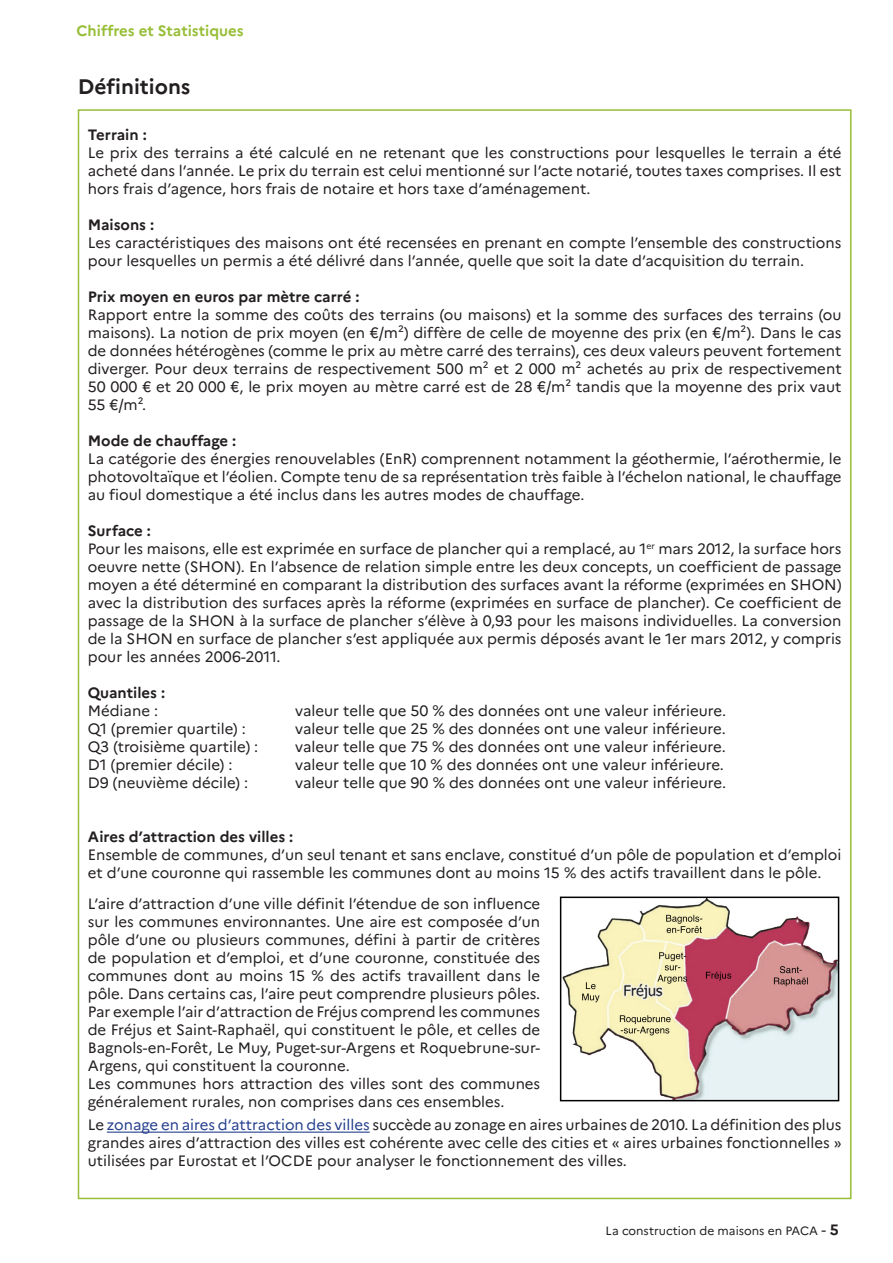
<style>
.page{position:relative;width:893px;height:1263px;background:#fff}
.page>*{position:absolute;margin:0;border:0;box-sizing:border-box;transform-origin:0 0}
.t1{font:700 21px "Marianne";color:#231f20}
.t2{font:15px/18px "Marianne";color:#231f20;text-align:justify}
.t3{font:700 15px "Marianne";color:#231f20}
.t4{font:700 15px "Marianne";color:#97be36}
.t5{font:12px "Marianne";color:#231f20}
.s1{color:#253f8e}
.s2{font-size:15px}
.s3{font-weight:700;font-size:15px}
</style>
<div class="page">
<hr style="left:107px;top:1131px;width:263px;height:2px;background:#253f8e">
<img style="left:563px;top:899px;width:273px;height:199px">
<div style="left:560px;top:896px;width:279px;height:205px;border:2px solid #000"></div>
<p class="t4" style="left:77px;top:21px;width:169px">Chiffres et Statistiques</p>
<p class="t1" style="left:78px;top:73px;width:114px">Définitions</p>
<p class="t3" style="left:88px;top:126px;width:61px">Terrain :</p>
<p class="t2" style="left:88px;top:144px;width:755px">Le prix des terrains a été calculé en ne retenant que les constructions pour lesquelles le terrain a été acheté dans l’année. Le prix du terrain est celui mentionné sur l’acte notarié, toutes taxes comprises. Il est hors frais d’agence, hors frais de notaire et hors taxe d’aménagement.</p>
<p class="t3" style="left:88px;top:216px;width:68px">Maisons :</p>
<p class="t2" style="left:88px;top:234px;width:755px">Les caractéristiques des maisons ont été recensées en prenant en compte l’ensemble des constructions pour lesquelles un permis a été délivré dans l’année, quelle que soit la date d’acquisition du terrain.</p>
<p class="t3" style="left:88px;top:288px;width:273px">Prix moyen en euros par mètre carré :</p>
<p class="t2" style="left:88px;top:306px;width:755px">Rapport entre la somme des coûts des terrains (ou maisons) et la somme des surfaces des terrains (ou maisons). La notion de prix moyen (en €/m²) diffère de celle de moyenne des prix (en €/m²). Dans le cas de données hétérogènes (comme le prix au mètre carré des terrains), ces deux valeurs peuvent fortement diverger. Pour deux terrains de respectivement 500 m² et 2 000 m² achetés au prix de respectivement 50 000 € et 20 000 €, le prix moyen au mètre carré est de 28 €/m² tandis que la moyenne des prix vaut 55 €/m².</p>
<p class="t3" style="left:88px;top:432px;width:150px">Mode de chauffage :</p>
<p class="t2" style="left:88px;top:450px;width:755px">La catégorie des énergies renouvelables (EnR) comprennent notamment la géothermie, l’aérothermie, le photovoltaïque et l’éolien. Compte tenu de sa représentation très faible à l’échelon national, le chauffage au fioul domestique a été inclus dans les autres modes de chauffage.</p>
<p class="t3" style="left:88px;top:522px;width:65px">Surface :</p>
<p class="t2" style="left:88px;top:540px;width:755px">Pour les maisons, elle est exprimée en surface de plancher qui a remplacé, au 1<sup>er</sup> mars 2012, la surface hors oeuvre nette (SHON). En l’absence de relation simple entre les deux concepts, un coefficient de passage moyen a été déterminé en comparant la distribution des surfaces avant la réforme (exprimées en SHON) avec la distribution des surfaces après la réforme (exprimées en surface de plancher). Ce coefficient de passage de la SHON à la surface de plancher s’élève à 0,93 pour les maisons individuelles. La conversion de la SHON en surface de plancher s’est appliquée aux permis déposés avant le 1er mars 2012, y compris pour les années 2006-2011.</p>
<p class="t3" style="left:88px;top:684px;width:79px">Quantiles :</p>
<p class="t2" style="left:88px;top:702px;width:72px">Médiane :</p>
<p class="t2" style="left:295px;top:702px;width:432px">valeur telle que 50 % des données ont une valeur inférieure.</p>
<p class="t2" style="left:88px;top:720px;width:160px">Q1 (premier quartile) :</p>
<p class="t2" style="left:295px;top:720px;width:432px">valeur telle que 25 % des données ont une valeur inférieure.</p>
<p class="t2" style="left:88px;top:738px;width:172px">Q3 (troisième quartile) :</p>
<p class="t2" style="left:295px;top:738px;width:432px">valeur telle que 75 % des données ont une valeur inférieure.</p>
<p class="t2" style="left:88px;top:756px;width:146px">D1 (premier décile) :</p>
<p class="t2" style="left:295px;top:756px;width:430px">valeur telle que 10 % des données ont une valeur inférieure.</p>
<p class="t2" style="left:88px;top:774px;width:162px">D9 (neuvième décile) :</p>
<p class="t2" style="left:295px;top:774px;width:432px">valeur telle que 90 % des données ont une valeur inférieure.</p>
<p class="t3" style="left:88px;top:828px;width:207px">Aires d’attraction des villes :</p>
<p class="t2" style="left:88px;top:846px;width:755px">Ensemble de communes, d’un seul tenant et sans enclave, constitué d’un pôle de population et d’emploi et d’une couronne qui rassemble les communes dont au moins 15 % des actifs travaillent dans le pôle.</p>
<p class="t2" style="left:88px;top:895px;width:454px">L’aire d’attraction d’une ville définit l’étendue de son influence sur les communes environnantes. Une aire est composée d’un pôle d’une ou plusieurs communes, défini à partir de critères de population et d’emploi, et d’une couronne, constituée des communes dont au moins 15 % des actifs travaillent dans le pôle. Dans certains cas, l’aire peut comprendre plusieurs pôles.<br>Par exemple l’air d’attraction de Fréjus comprend les communes de Fréjus et Saint-Raphaël, qui constituent le pôle, et celles de Bagnols-en-Forêt, Le Muy, Puget-sur-Argens et Roquebrune-sur-Argens, qui constituent la couronne.</p>
<p class="t2" style="left:88px;top:1075px;width:454px">Les communes hors attraction des villes sont des communes généralement rurales, non comprises dans ces ensembles.</p>
<p class="t2" style="left:88px;top:1116px;width:755px">Le <span class="s1">zonage en aires d’attraction des villes</span> succède au zonage en aires urbaines de 2010. La définition des plus grandes aires d’attraction des villes est cohérente avec celle des cities et « aires urbaines fonctionnelles » utilisées par Eurostat et l’OCDE pour analyser le fonctionnement des villes.</p>
<p class="t5" style="left:606px;top:1223px;width:235px">La construction de maisons en PACA <span class="s2">-</span> <span class="s3">5</span></p>
</div>
